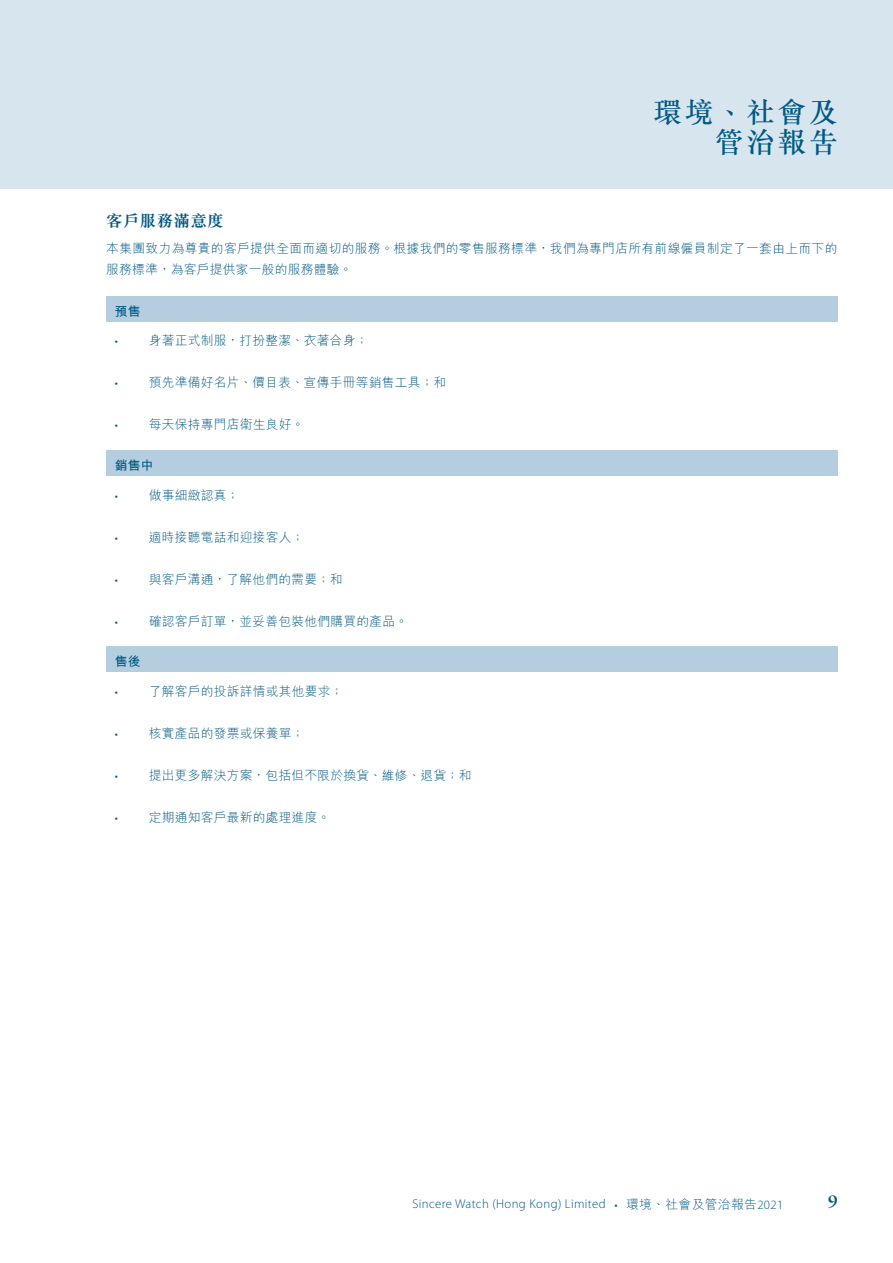
<style>
.page{position:relative;width:893px;height:1263px;background:#fff}
.page>*{position:absolute;margin:0;border:0;box-sizing:border-box;transform-origin:0 0}
.t1{font:500 28.5px/30px "M Sung HK";letter-spacing:.1em;color:#005983;text-align:right}
.t2{font:700 18px "Sabon LT Std";color:#005983}
._02_H2{font:700 16.5px "M Sung HK";letter-spacing:.02em;color:#005983}
._00_txt{font:300 12.75px/21px "M Hei HK";letter-spacing:.02em;color:#005983}
._00_txt-2{font:300 12.75px "Myriad Pro";letter-spacing:.03em;color:#005983}
._00_txt-3{font:700 12.75px "M Hei HK";letter-spacing:.02em;color:#005983}
.s1{font-family:"M Hei HK"}
</style>
<div class="page">
<div style="left:0;top:0;width:893px;height:189px;background:#d7e5ef"></div>
<div style="left:106px;top:296px;width:732px;height:25px;background:#b4cee0"></div>
<div style="left:106px;top:450px;width:732px;height:26px;background:#b4cee0"></div>
<div style="left:106px;top:646px;width:732px;height:26px;background:#b4cee0"></div>
<h1 class="t1" style="left:654px;top:96px;width:186px">環境、社會及管治報告</h1>
<p class="_02_H2" style="left:106px;top:213px;width:119px">客戶服務滿意度</p>
<p class="_00_txt" style="left:106px;top:237px;width:733px">本集團致力為尊貴的客戶提供全面而適切的服務。根據我們的零售服務標準，我們為專門店所有前線僱員制定了一套由上而下的服務標準，為客戶提供家一般的服務體驗。</p>
<p class="_00_txt-3" style="left:115px;top:302px;width:27px">預售</p>
<p class="_00_txt-2" style="left:115px;top:333px;width:5px">•</p>
<p class="_00_txt" style="left:149px;top:330px;width:221px">身著正式制服，打扮整潔、衣著合身；</p>
<p class="_00_txt-2" style="left:115px;top:375px;width:5px">•</p>
<p class="_00_txt" style="left:149px;top:372px;width:299px">預先準備好名片、價目表、宣傳手冊等銷售工具；和</p>
<p class="_00_txt-2" style="left:115px;top:417px;width:5px">•</p>
<p class="_00_txt" style="left:149px;top:414px;width:157px">每天保持專門店衛生良好。</p>
<p class="_00_txt-3" style="left:115px;top:456px;width:40px">銷售中</p>
<p class="_00_txt-2" style="left:115px;top:488px;width:5px">•</p>
<p class="_00_txt" style="left:149px;top:484px;width:92px">做事細緻認真；</p>
<p class="_00_txt-2" style="left:115px;top:530px;width:5px">•</p>
<p class="_00_txt" style="left:149px;top:526px;width:157px">適時接聽電話和迎接客人；</p>
<p class="_00_txt-2" style="left:115px;top:572px;width:5px">•</p>
<p class="_00_txt" style="left:149px;top:568px;width:195px">與客戶溝通，了解他們的需要；和</p>
<p class="_00_txt-2" style="left:115px;top:614px;width:5px">•</p>
<p class="_00_txt" style="left:149px;top:610px;width:261px">確認客戶訂單，並妥善包裝他們購買的產品。</p>
<p class="_00_txt-3" style="left:115px;top:652px;width:27px">售後</p>
<p class="_00_txt-2" style="left:115px;top:684px;width:5px">•</p>
<p class="_00_txt" style="left:149px;top:680px;width:196px">了解客戶的投訴詳情或其他要求；</p>
<p class="_00_txt-2" style="left:115px;top:726px;width:5px">•</p>
<p class="_00_txt" style="left:149px;top:722px;width:157px">核實產品的發票或保養單；</p>
<p class="_00_txt-2" style="left:115px;top:768px;width:5px">•</p>
<p class="_00_txt" style="left:149px;top:764px;width:324px">提出更多解決方案，包括但不限於換貨、維修、退貨；和</p>
<p class="_00_txt-2" style="left:115px;top:810px;width:5px">•</p>
<p class="_00_txt" style="left:149px;top:806px;width:183px">定期通知客戶最新的處理進度。</p>
<p class="_00_txt-2" style="left:412px;top:1196px;width:372px">Sincere Watch (Hong Kong) Limited • <span class="s1">環境、社會及管治報告</span>2021</p>
<h2 class="t2" style="left:828px;top:1190px;width:12px">9</h2>
</div>
